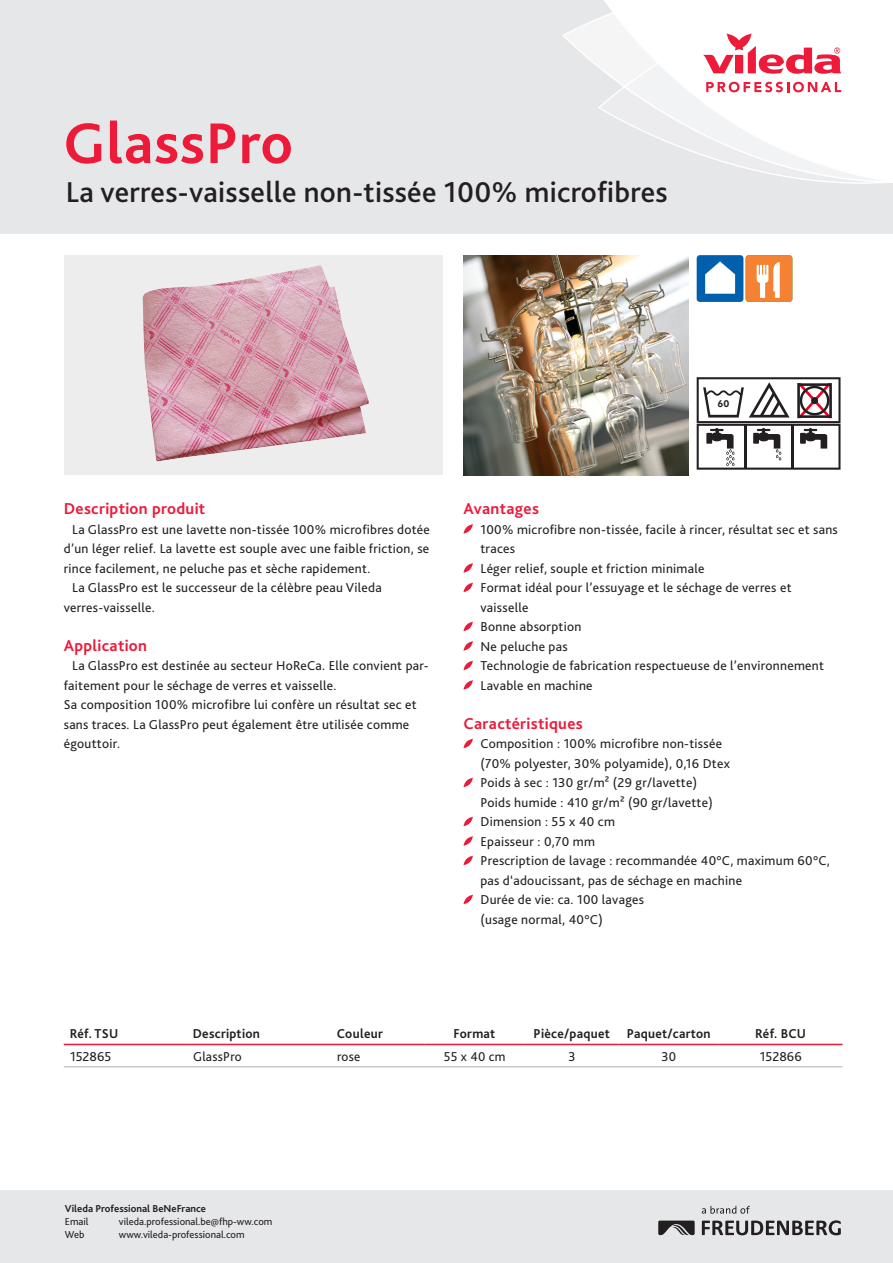
<style>
.page{position:relative;width:893px;height:1263px;background:#fff}
.page>*{position:absolute;margin:0;border:0;box-sizing:border-box;transform-origin:0 0}
.Headline{font:700 60px "Bliss";letter-spacing:.01em;color:#ed1a3a}
.Subline{font:500 30px "Bliss";letter-spacing:.01em;color:#231f20}
.Copy_cross_heading{font:700 16.5px "Bliss 2";letter-spacing:.02em;color:#ed1a3a}
.Bullet_wings{font:13.5px/19.5px "Bliss 2";letter-spacing:.02em;color:#231f20}
.Copy_cross_heading-2{font:13.5px/19.5px "Bliss 2";letter-spacing:.02em;color:#231f20}
.t1{font:700 13.5px "Bliss 2";letter-spacing:.02em;color:#231f20}
.Footer_contact_Viled{font:10.5px "Bliss 2";color:#231f20}
.Footer_contact_Viled-2{font:700 10.5px "Bliss 2";color:#231f20}
.t2{font:800 9.6px "Futura BT";color:#231f20}
</style>
<div class="page">
<div style="left:0;top:0;width:893px;height:234px;background:#e6e7e9"></div>
<div style="left:604px;top:0;width:289px;height:11px;background:#fff"></div>
<svg style="left:562px;top:11px;width:331px;height:173px"></svg>
<div style="left:0;top:1191px;width:893px;height:72px;background:#e6e7e9"></div>
<svg style="left:702px;top:1220px;width:139px;height:15px"></svg>
<svg style="left:658px;top:1220px;width:37px;height:15px"></svg>
<svg style="left:702px;top:1206px;width:48px;height:8px"></svg>
<div style="left:64px;top:255px;width:378px;height:220px;background:#ededee"></div>
<img style="left:143px;top:265px;width:226px;height:196px">
<img style="left:463px;top:255px;width:225px;height:220px">
<svg style="left:697px;top:377px;width:143px;height:93px"></svg>
<hr style="left:744px;top:424px;width:2px;height:44px;background:#231f20">
<hr style="left:791px;top:425px;width:2px;height:44px;background:#231f20">
<div style="left:697px;top:255px;width:46px;height:47px;background:#0160ae;border-radius:3px"></div>
<svg style="left:705px;top:261px;width:30px;height:33px"></svg>
<div style="left:746px;top:255px;width:46px;height:47px;background:#f48232;border-radius:3px"></div>
<svg style="left:756px;top:262px;width:24px;height:36px"></svg>
<svg style="left:463px;top:524px;width:10px;height:10px"></svg>
<svg style="left:463px;top:563px;width:10px;height:10px"></svg>
<svg style="left:463px;top:583px;width:10px;height:9px"></svg>
<svg style="left:463px;top:622px;width:10px;height:9px"></svg>
<svg style="left:463px;top:641px;width:10px;height:10px"></svg>
<svg style="left:463px;top:661px;width:10px;height:9px"></svg>
<svg style="left:463px;top:680px;width:10px;height:10px"></svg>
<svg style="left:463px;top:739px;width:10px;height:9px"></svg>
<svg style="left:463px;top:778px;width:10px;height:9px"></svg>
<svg style="left:463px;top:817px;width:10px;height:9px"></svg>
<svg style="left:463px;top:836px;width:10px;height:10px"></svg>
<svg style="left:463px;top:856px;width:10px;height:9px"></svg>
<svg style="left:463px;top:895px;width:10px;height:9px"></svg>
<hr style="left:64px;top:1044px;width:123px;height:1px;background:#ed1a3a">
<hr style="left:187px;top:1044px;width:144px;height:1px;background:#ed1a3a">
<hr style="left:331px;top:1044px;width:93px;height:1px;background:#ed1a3a">
<hr style="left:424px;top:1044px;width:101px;height:1px;background:#ed1a3a">
<hr style="left:525px;top:1044px;width:94px;height:1px;background:#ed1a3a">
<hr style="left:619px;top:1044px;width:100px;height:1px;background:#ed1a3a">
<hr style="left:719px;top:1044px;width:123px;height:1px;background:#ed1a3a">
<hr style="left:64px;top:1066px;width:123px;height:1px;background:#c7c8ca">
<hr style="left:187px;top:1066px;width:144px;height:1px;background:#c7c8ca">
<hr style="left:331px;top:1066px;width:93px;height:1px;background:#c7c8ca">
<hr style="left:424px;top:1066px;width:101px;height:1px;background:#c7c8ca">
<hr style="left:525px;top:1066px;width:94px;height:1px;background:#c7c8ca">
<hr style="left:619px;top:1066px;width:100px;height:1px;background:#c7c8ca">
<hr style="left:719px;top:1066px;width:123px;height:1px;background:#c7c8ca">
<p class="Headline" style="left:63px;top:106px;width:231px">GlassPro</p>
<p class="Subline" style="left:66px;top:173px;width:603px">La verres-vaisselle non-tissée 100% microfibres</p>
<p class="t2" style="left:718px;top:398px;width:13px">60</p>
<p class="Copy_cross_heading" style="left:64px;top:498px;width:143px">Description produit</p>
<p class="Copy_cross_heading-2" style="left:64px;top:519px;width:368px;text-align:justify;text-indent:9px">La GlassPro est une lavette non-tissée 100% microfibres dotée d’un léger relief. La lavette est souple avec une faible friction, se rince facilement, ne peluche pas et sèche rapidement.</p>
<p class="Copy_cross_heading-2" style="left:64px;top:578px;width:320px;text-indent:9px">La GlassPro est le successeur de la célèbre peau Vileda verres-vaisselle.</p>
<p class="Copy_cross_heading" style="left:64px;top:635px;width:85px">Application</p>
<p class="Copy_cross_heading-2" style="left:64px;top:656px;width:367px;text-indent:9px">La GlassPro est destinée au secteur HoReCa. Elle convient par&shy;faitement pour le séchage de verres et vaisselle.<br>Sa composition 100% microfibre lui confère un résultat sec et sans traces. La GlassPro peut également être utilisée comme égouttoir.</p>
<p class="Copy_cross_heading" style="left:463px;top:498px;width:77px">Avantages</p>
<p class="Bullet_wings" style="left:480px;top:519px;width:359px">100% microfibre non-tissée, facile à rincer, résultat sec et sans traces</p>
<p class="Bullet_wings" style="left:480px;top:558px;width:226px">Léger relief, souple et friction minimale</p>
<p class="Bullet_wings" style="left:480px;top:578px;width:313px">Format idéal pour l’essuyage et le séchage de verres et vaisselle</p>
<p class="Bullet_wings" style="left:480px;top:617px;width:102px">Bonne absorption</p>
<p class="Bullet_wings" style="left:480px;top:636px;width:89px">Ne peluche pas</p>
<p class="Bullet_wings" style="left:480px;top:656px;width:345px">Technologie de fabrication respectueuse de l’environnement</p>
<p class="Bullet_wings" style="left:480px;top:675px;width:114px">Lavable en machine</p>
<p class="Copy_cross_heading" style="left:463px;top:713px;width:121px">Caractéristiques</p>
<p class="Bullet_wings" style="left:480px;top:734px;width:251px">Composition : 100% microfibre non-tissée (70% polyester, 30% polyamide), 0,16 Dtex</p>
<p class="Bullet_wings" style="left:480px;top:773px;width:234px">Poids à sec : 130 gr/m² (29 gr/lavette)<br>Poids humide : 410 gr/m² (90 gr/lavette)</p>
<p class="Bullet_wings" style="left:480px;top:812px;width:136px">Dimension : 55 x 40 cm</p>
<p class="Bullet_wings" style="left:480px;top:831px;width:116px">Epaisseur : 0,70 mm</p>
<p class="Bullet_wings" style="left:480px;top:851px;width:351px">Prescription de lavage : recommandée 40°C, maximum 60°C, pas d‘adoucissant, pas de séchage en machine</p>
<p class="Bullet_wings" style="left:480px;top:890px;width:165px">Durée de vie: ca. 100 lavages (usage normal, 40°C)</p>
<p class="t1" style="left:70px;top:1025px;width:50px">Réf. TSU</p>
<p class="t1" style="left:193px;top:1025px;width:68px">Description</p>
<p class="t1" style="left:337px;top:1025px;width:47px">Couleur</p>
<p class="t1" style="left:454px;top:1025px;width:43px">Format</p>
<p class="t1" style="left:534px;top:1025px;width:78px">Pièce/paquet</p>
<p class="t1" style="left:627px;top:1025px;width:85px">Paquet/carton</p>
<p class="t1" style="left:755px;top:1025px;width:52px">Réf. BCU</p>
<p class="Copy_cross_heading-2" style="left:70px;top:1046px;width:43px">152865</p>
<p class="Copy_cross_heading-2" style="left:193px;top:1046px;width:50px">GlassPro</p>
<p class="Copy_cross_heading-2" style="left:337px;top:1046px;width:25px">rose</p>
<p class="Copy_cross_heading-2" style="left:444px;top:1046px;width:63px">55 x 40 cm</p>
<p class="Copy_cross_heading-2" style="left:568px;top:1046px;width:9px">3</p>
<p class="Copy_cross_heading-2" style="left:661px;top:1046px;width:16px">30</p>
<p class="Copy_cross_heading-2" style="left:760px;top:1046px;width:43px">152866</p>
<p class="Footer_contact_Viled-2" style="left:65px;top:1202px;width:143px">Vileda Professional BeNeFrance</p>
<p class="Footer_contact_Viled" style="left:65px;top:1215px;width:25px">Email</p>
<p class="Footer_contact_Viled" style="left:119px;top:1215px;width:155px">vileda.professional.be@fhp-ww.com</p>
<p class="Footer_contact_Viled" style="left:65px;top:1228px;width:21px">Web</p>
<p class="Footer_contact_Viled" style="left:119px;top:1228px;width:127px">www.vileda-professional.com</p>
</div>
